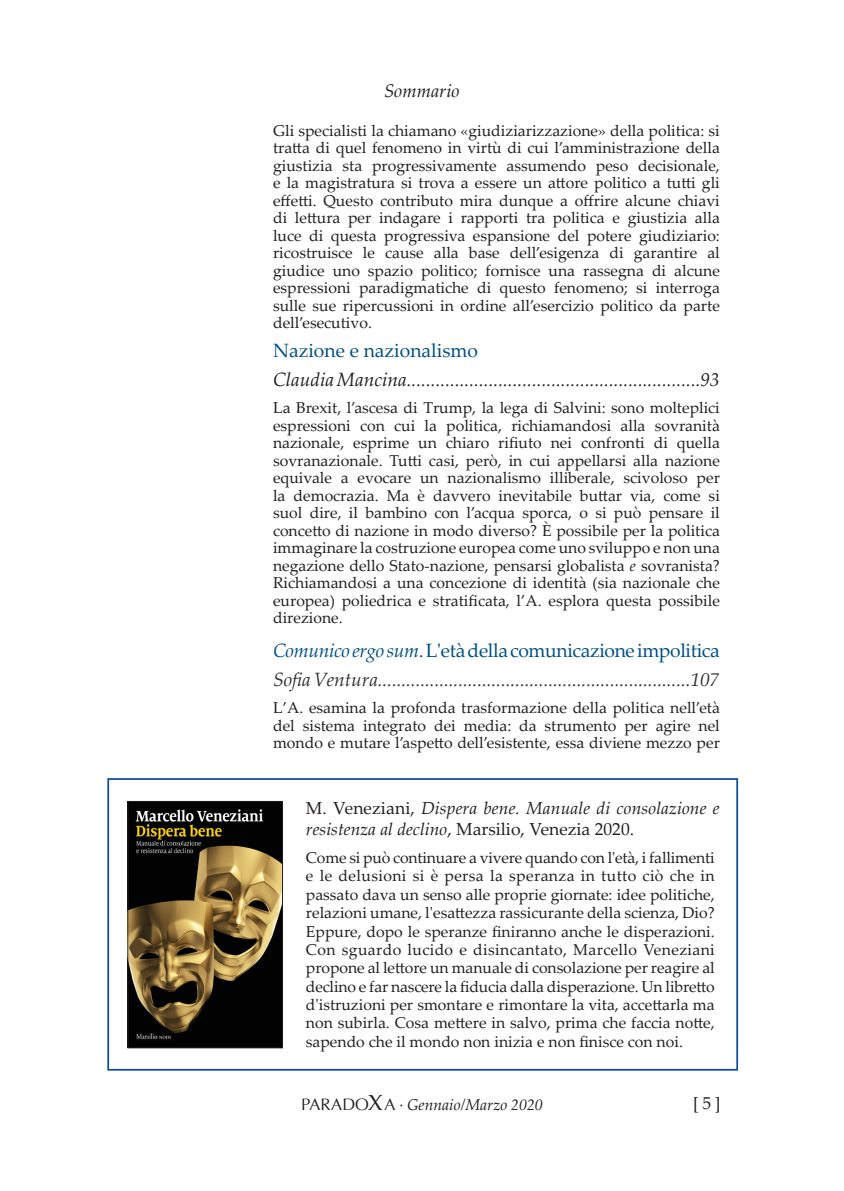
<style>
.page{position:relative;width:844px;height:1191px;background:#fff}
.page>*{position:absolute;margin:0;border:0;box-sizing:border-box;transform-origin:0 0}
.Indice__titoli{font:italic 19.25px "Palatino Linotype";letter-spacing:-.005em;color:#333233}
.t1{font:italic 19.25px "Palatino Linotype";color:#231f20}
.Indice__titoli-2{font:19.25px "Palatino Linotype";letter-spacing:-.02em;color:#015186}
.Indice__titoli-3{font:19.25px "Palatino Linotype";color:#015186}
.t2{font:italic 18.38px "Palatino Linotype";color:#231f20}
.Pubblicità_libri__te{font:italic 17.5px/21px "Palatino Linotype";letter-spacing:.005em;color:#231f20}
.t3{font:17.5px "Palatino Linotype";color:#231f20}
.Pubblicità_libri__te-2{font:15.75px/17.5px "Palatino Linotype";color:#231f20;text-align:justify}
.t4{font:italic 15.75px "Palatino Linotype";color:#231f20}
.s1{font-style:italic}
.s2{font-style:normal}
.s3{font-family:"Optima";font-style:normal;font-size:16.45px}
.s4{font-style:normal;font-size:21.88px}
</style>
<div class="page">
<div style="left:107px;top:778px;width:630px;height:292px;border:2px solid #0d4da1"></div>
<img style="left:130px;top:803px;width:151px;height:243px">
<div style="left:128px;top:801px;width:155px;height:247px;border:1px solid #231f20"></div>
<p class="t2" style="left:384px;top:77px;width:77px">Sommario</p>
<p class="Pubblicità_libri__te-2" style="left:273px;top:121px;width:448px">Gli specialisti la chiamano «giudiziarizzazione» della politica: si tratta di quel fenomeno in virtù di cui l’amministrazione della giustizia sta progressivamente assumendo peso decisionale, e la magistratura si trova a essere un attore politico a tutti gli effetti. Questo contributo mira dunque a offrire alcune chiavi di lettura per indagare i rapporti tra politica e giustizia alla luce di questa progressiva espansione del potere giudiziario: ricostruisce le cause alla base dell’esigenza di garantire al giudice uno spazio politico; fornisce una rassegna di alcune espressioni paradigmatiche di questo fenomeno; si interroga sulle sue ripercussioni in ordine all’esercizio politico da parte dell’esecutivo.</p>
<p class="Indice__titoli-3" style="left:273px;top:337px;width:206px">Nazione e nazionalismo</p>
<p class="t1" style="left:273px;top:366px;width:448px">Claudia Mancina.............................................................93</p>
<p class="Pubblicità_libri__te-2" style="left:273px;top:399px;width:448px">La Brexit, l’ascesa di Trump, la lega di Salvini: sono molteplici espressioni con cui la politica, richiamandosi alla sovranità nazionale, esprime un chiaro rifiuto nei confronti di quella sovranazionale. Tutti casi, però, in cui appellarsi alla nazione equivale a evocare un nazionalismo illiberale, scivoloso per la democrazia. Ma è davvero inevitabile buttar via, come si suol dire, il bambino con l’acqua sporca, o si può pensare il concetto di nazione in modo diverso? È possibile per la politica immaginare la costruzione europea come uno sviluppo e non una negazione dello Stato-nazione, pensarsi globalista <span class="s1">e</span> sovranista?<br>Richiamandosi a una concezione di identità (sia nazionale che europea) poliedrica e stratificata, l’A. esplora questa possibile direzione.</p>
<p class="Indice__titoli-2" style="left:273px;top:637px;width:448px"><span class="s1">Comunico ergo sum</span>. L'età della comunicazione impolitica</p>
<p class="Indice__titoli" style="left:273px;top:665px;width:447px">Sofia Ventura..................................................................107</p>
<p class="Pubblicità_libri__te-2" style="left:273px;top:698px;width:448px">L’A. esamina la profonda trasformazione della politica nell’età del sistema integrato dei media: da strumento per agire nel mondo e mutare l’aspetto dell’esistente, essa diviene mezzo per</p>
<p class="Pubblicità_libri__te" style="left:306px;top:796px;width:415px"><span class="s2">M. Veneziani,</span> Dispera bene. Manuale di consolazione e resistenza al declino<span class="s2">, Marsilio, Venezia 2020.</span></p>
<p class="Pubblicità_libri__te-2" style="left:306px;top:848px;width:410px;line-height:18.4px">Come si può continuare a vivere quando con l'età, i fallimenti e le delusioni si è persa la speranza in tutto ciò che in passato dava un senso alle proprie giornate: idee politiche, relazioni umane, l'esattezza rassicurante della scienza, Dio?<br>Eppure, dopo le speranze finiranno anche le disperazioni.<br>Con sguardo lucido e disincantato, Marcello Veneziani propone al lettore un manuale di consolazione per reagire al declino e far nascere la fiducia dalla disperazione. Un libretto d'istruzioni per smontare e rimontare la vita, accettarla ma non subirla. Cosa mettere in salvo, prima che faccia notte, sapendo che il mondo non inizia e non finisce con noi.</p>
<p class="t4" style="left:301px;top:1094px;width:243px"><span class="s3">PARADO</span><span class="s4">X</span><span class="s3">A</span> <span class="s2">·</span> Gennaio/Marzo 2020</p>
<p class="t3" style="left:693px;top:1090px;width:29px">[ 5 ]</p>
</div>
